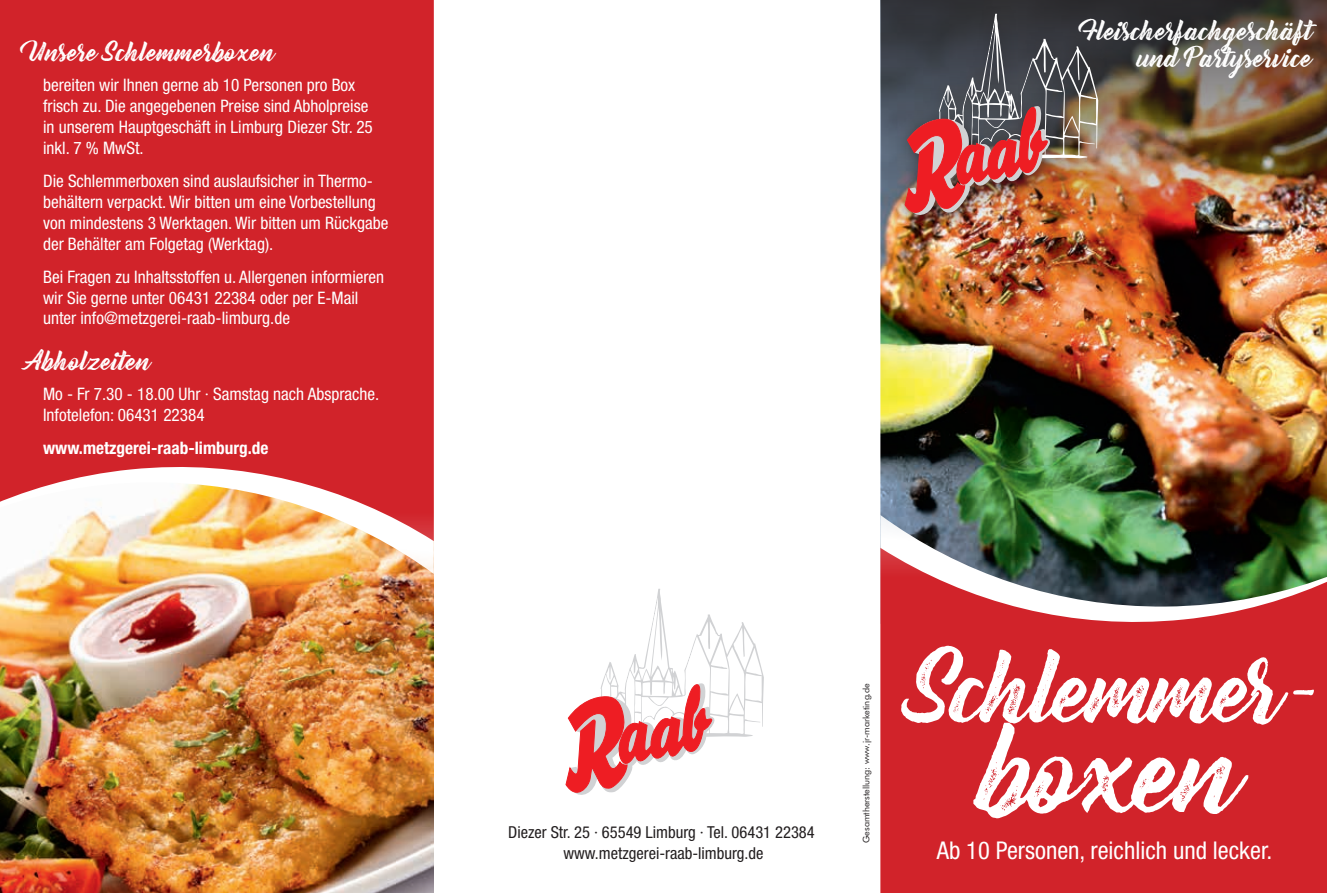
<style>
.page{position:relative;width:1327px;height:893px;background:#fff}
.page>*{position:absolute;margin:0;border:0;box-sizing:border-box;transform-origin:0 0}
.t1{font:110.4px "Bernadette Rough";letter-spacing:-.05em;color:#fff}
.t2{font:89.4px "Bernadette Rough";letter-spacing:-.05em;color:#fff}
.t3{font:24.75px/27px "Bernadette Rough";color:#fff;text-align:right}
.t4{font:condensed 24.45px "Helvetica Neue LT Std";color:#fff}
.t5{font:24px "Bernadette Rough";color:#fff}
.t6{font:condensed 17.25px/21px "Helvetica Neue LT Std";color:#fff}
.t7{font:700 condensed 17.25px "Helvetica Neue LT Std";color:#fff}
.t8{font:condensed 16.5px/21px "Helvetica Neue LT Std";color:#231f20;text-align:center}
.t9{font:9px "Futura BT";color:#231f20}
</style>
<div class="page">
<img style="left:0;top:574px;width:434px;height:319px">
<svg style="left:566px;top:588px;width:198px;height:207px"></svg>
<img style="left:12px;top:541px;width:422px;height:33px">
<svg style="left:0;top:0;width:434px;height:541px;background:#d53639"></svg>
<img style="left:880px;top:257px;width:447px;height:258px">
<img style="left:880px;top:515px;width:447px;height:33px">
<img style="left:880px;top:0;width:447px;height:257px">
<svg style="left:880px;top:548px;width:447px;height:345px;background:#c03135"></svg>
<div style="left:891px;top:2px;width:226px;height:233px;background:#231f20;opacity:.7"></div>
<img style="left:905px;top:13px;width:193px;height:208px">
<h3 class="t5" style="left:27px;top:32px;width:250px">Unsere Schlemmerboxen</h3>
<p class="t6" style="left:43px;top:74px;width:331px">bereiten wir Ihnen gerne ab 10 Personen pro Box frisch zu. Die angegebenen Preise sind Abholpreise in unserem Hauptgeschäft in Limburg Diezer Str. 25 inkl. 7 % MwSt.</p>
<p class="t6" style="left:43px;top:170px;width:347px">Die Schlemmerboxen sind auslaufsicher in Thermo&shy;behältern verpackt. Wir bitten um eine Vorbestellung von mindestens 3 Werktagen. Wir bitten um Rückgabe der Behälter am Folgetag (Werktag).</p>
<p class="t6" style="left:43px;top:266px;width:343px">Bei Fragen zu Inhaltsstoffen u. Allergenen informieren wir Sie gerne unter 06431 22384 oder per E-Mail unter info@metzgerei-raab-limburg.de</p>
<h3 class="t5" style="left:27px;top:341px;width:126px">Abholzeiten</h3>
<p class="t6" style="left:43px;top:383px;width:338px">Mo - Fr 7.30 - 18.00 Uhr · Samstag nach Absprache.<br>Infotelefon: 06431 22384</p>
<p class="t7" style="left:43px;top:437px;width:227px">www.metzgerei-raab-limburg.de</p>
<h3 class="t3" style="left:1083px;top:18px;width:231px">Fleischerfachgeschäft und Partyservice</h3>
<p class="t8" style="left:508px;top:822px;width:308px">Diezer Str. 25 · 65549 Limburg · Tel. 06431 22384 www.metzgerei-raab-limburg.de</p>
<p class="t9" style="left:861px;top:843px;width:161px;rotate:-90deg">Gesamtherstellung: www.jr-marketing.de</p>
<h2 class="t2" style="left:914px;top:618px;width:406px">Schlemmer<sup>-</sup></h2>
<h1 class="t1" style="left:984px;top:683px;width:261px">boxen</h1>
<h3 class="t4" style="left:936px;top:836px;width:337px">Ab 10 Personen, reichlich und lecker.</h3>
</div>
